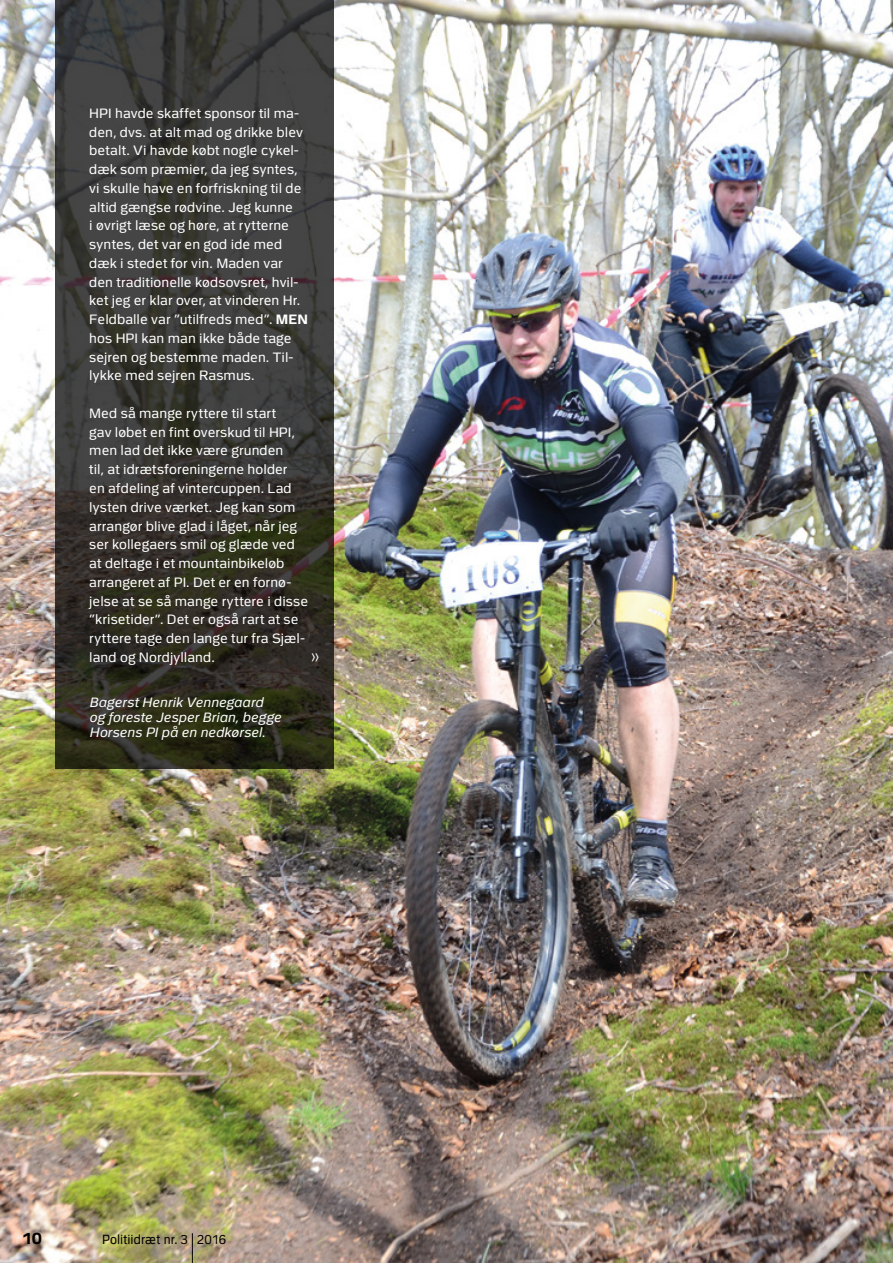
<style>
.page{position:relative;width:893px;height:1263px;background:#fff}
.page>*{position:absolute;margin:0;border:0;box-sizing:border-box;transform-origin:0 0}
.t1{font:300 24px "Politi";color:#fff}
.t2{font:700 16.5px "Politi";color:#000}
.t3{font:13.5px/18.8px "Politi";letter-spacing:.005em;color:#fff}
.t4{font:italic 13.5px/15px "Politi";letter-spacing:.005em;color:#fff}
.t5{font:13.2px "Politi";letter-spacing:.005em;color:#000;scale:.91 1}
.s1{font-weight:700}
</style>
<div class="page">
<img style="left:0;top:0;width:893px;height:1263px">
<hr style="left:192px;top:1233px;width:1px;height:30px;background:#000">
<svg style="left:55px;top:0;width:279px;height:769px;background:#383732"></svg>
<p class="t3" style="left:89px;top:104px;width:220px">HPI havde skaffet sponsor til ma&shy;den, dvs. at alt mad og drikke blev betalt. Vi havde købt nogle cykel&shy;dæk som præmier, da jeg syntes, vi skulle have en forfriskning til de altid gængse rødvine. Jeg kunne<br>i øvrigt læse og høre, at rytterne syntes, det var en god ide med dæk i stedet for vin. Maden var den traditionelle kødsovsret, hvil&shy;ket jeg er klar over, at vinderen Hr.<br>Feldballe var ”utilfreds med”. <span class="s1">MEN </span>hos HPI kan man ikke både tage sejren og bestemme maden. Til&shy;lykke med sejren Rasmus.</p>
<p class="t3" style="left:89px;top:404px;width:220px">Med så mange ryttere til start<br>gav løbet en fint overskud til HPI, men lad det ikke være grunden<br>til, at idrætsforeningerne holder<br>en afdeling af vintercuppen. Lad lysten drive værket. Jeg kan som arrangør blive glad i låget, når jeg ser kollegaers smil og glæde ved at deltage i et mountainbikeløb arrangeret af PI. Det er en fornø&shy;jelse at se så mange ryttere i disse ”krisetider”. Det er også rart at se ryttere tage den lange tur fra Sjæl&shy;land og Nordjylland.</p>
<h1 class="t1" style="left:311px;top:643px;width:11px">»</h1>
<p class="t4" style="left:89px;top:695px;width:194px">Bagerst Henrik Vennegaard og foreste Jesper Brian, begge<br>Horsens PI på en nedkørsel.</p>
<p class="t2" style="left:22px;top:1229px;width:22px">10</p>
<p class="t5" style="left:102px;top:1232px;width:138px">Politiidræt nr. 3 2016</p>
</div>
